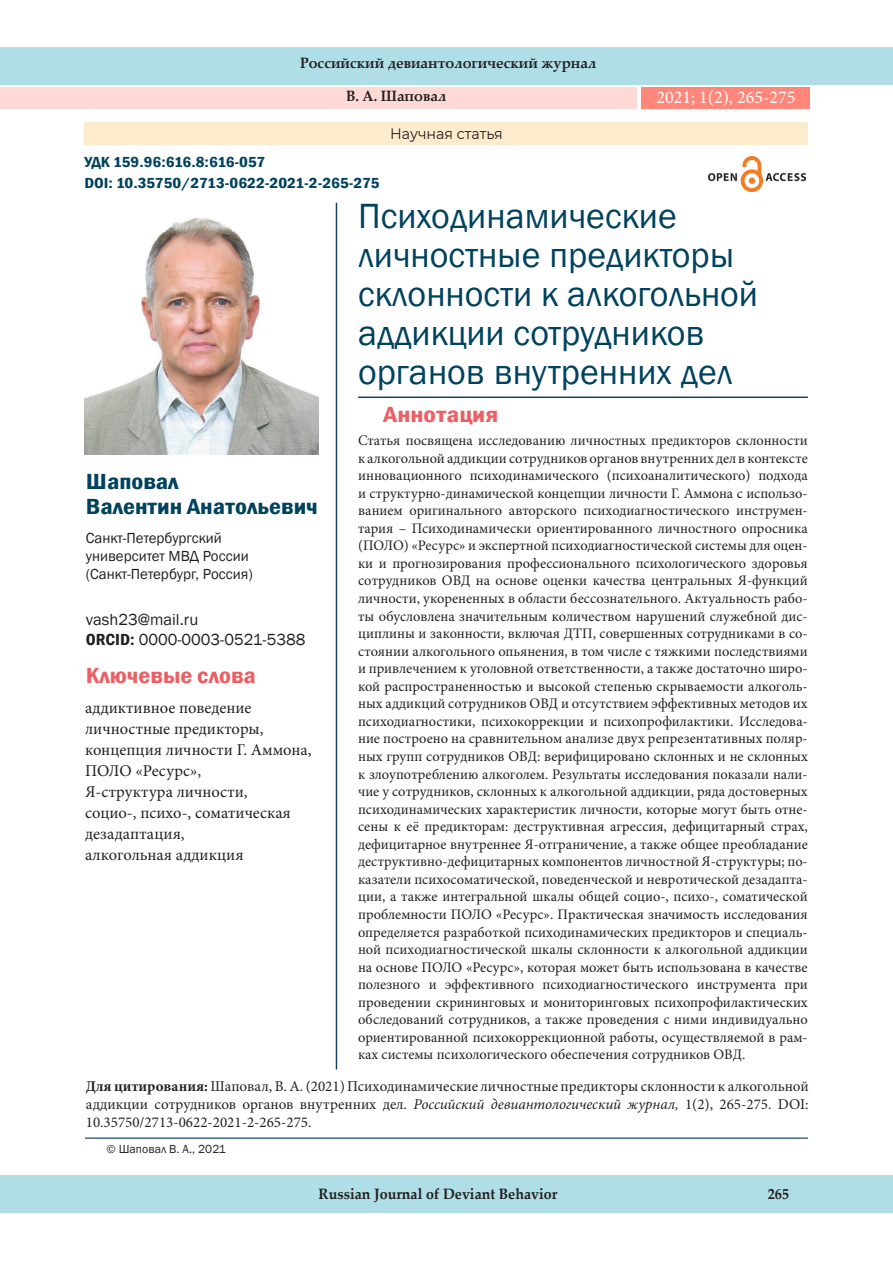
<style>
.page{position:relative;width:893px;height:1263px;background:#fff}
.page>*{position:absolute;margin:0;border:0;box-sizing:border-box;transform-origin:0 0}
.t1{font:36px/39px "Franklin Gothic";color:#01425e}
.t2{font:600 condensed 22.5px "Franklin Gothic";color:#01425e;scale:1.15 1}
.t3{font:600 condensed 22.5px "Franklin Gothic";color:#eb6065;scale:1.15 1}
.t4{font:600 condensed 22.5px "Franklin Gothic";color:#eb6065;scale:1.2 1}
.t5{font:18px "Minion Pro";color:#fff}
.t6{font:16.5px/21px "Minion Pro";color:#231f20}
.t7{font:16.5px "Franklin Gothic";color:#231f20}
.t8{font:15px/18px "Minion Pro";color:#231f20;text-align:justify}
.t9{font:700 15px "Palatino Linotype";color:#231f20;scale:.95 1}
.t10{font:15px "Franklin Gothic";color:#231f20}
.t11{font:600 condensed 15px "Franklin Gothic";color:#01425e;scale:1.15 1}
.t12{font:600 condensed 15px "Franklin Gothic";letter-spacing:-.025em;color:#01425e;scale:1.15 1}
.t13{font:15px "Montserrat";color:#231f20;scale:.95 1}
.t14{font:14.55px/17.5px "Minion Pro";color:#231f20;text-align:justify}
.t15{font:12px "Franklin Gothic";color:#231f20}
.s1{font-weight:600;font-stretch:condensed}
.s2{font-weight:700}
.s3{font-style:italic}
</style>
<div class="page">
<div style="left:0;top:48px;width:893px;height:37px;background:#afdee6"></div>
<div style="left:0;top:1175px;width:893px;height:38px;background:#afdee6"></div>
<img style="left:709px;top:156px;width:96px;height:35px">
<hr style="left:358px;top:396px;width:450px;height:2px;background:#14435d">
<hr style="left:336px;top:203px;width:1px;height:866px;background:#14435d">
<img style="left:84px;top:217px;width:234px;height:237px">
<div style="left:84px;top:122px;width:724px;height:22px;background:#fdebcd"></div>
<hr style="left:85px;top:1137px;width:723px;height:2px;background:#14435d">
<div style="left:0;top:87px;width:637px;height:21px;background:#ffd9d5"></div>
<div style="left:642px;top:87px;width:168px;height:21px;background:#ff8679"></div>
<p class="t9" style="left:300px;top:53px;width:313px">Российский девиантологический журнал</p>
<p class="t9" style="left:346px;top:85px;width:107px">В. А. Шаповал</p>
<p class="t5" style="left:656px;top:85px;width:140px">2021; 1(2), 265-275</p>
<p class="t12" style="left:84px;top:152px;width:159px">УДК 159.96:616.8:616-057</p>
<p class="t11" style="left:84px;top:173px;width:258px">DOI: 10.35750/2713-0622-2021-2-265-275</p>
<p class="t13" style="left:390px;top:123px;width:120px">Научная статья</p>
<p class="t1" style="left:358px;top:197px;width:320px">Психодинамические</p>
<p class="t1" style="left:358px;top:236px;width:402px">личностные предикторы склонности к алкогольной аддикции сотрудников</p>
<p class="t1" style="left:358px;top:353px;width:376px">органов внутренних дел</p>
<p class="t2" style="left:86px;top:466px;width:82px">Шаповал</p>
<p class="t2" style="left:86px;top:492px;width:203px">Валентин Анатольевич</p>
<p class="t10" style="left:86px;top:529px;width:138px">Санкт-Петербургский</p>
<p class="t10" style="left:86px;top:547px;width:164px">университет МВД России</p>
<p class="t10" style="left:86px;top:565px;width:168px">(Санкт-Петербург, Россия)</p>
<p class="t7" style="left:86px;top:610px;width:114px">vash23@mail.ru</p>
<p class="t7" style="left:86px;top:629px;width:221px"><span class="s1">ORCID:</span> 0000-0003-0521-5388</p>
<p class="t3" style="left:86px;top:660px;width:149px">Ключевые слова</p>
<p class="t6" style="left:85px;top:697px;width:168px">аддиктивное поведение</p>
<p class="t6" style="left:85px;top:718px;width:180px">личностные предикторы,</p>
<p class="t6" style="left:85px;top:739px;width:228px">концепция личности Г. Аммона,</p>
<p class="t6" style="left:85px;top:760px;width:118px">ПОЛО «Ресурс»,</p>
<p class="t6" style="left:85px;top:781px;width:164px">Я-структура личности,</p>
<p class="t6" style="left:85px;top:802px;width:207px">социо-, психо-, соматическая дезадаптация,</p>
<p class="t6" style="left:85px;top:844px;width:160px">алкогольная аддикция</p>
<p class="t4" style="left:384px;top:399px;width:97px">Аннотация</p>
<p class="t14" style="left:358px;top:432px;width:451px">Статья посвящена исследованию личностных предикторов склонности к алкогольной аддикции сотрудников органов внутренних дел в контексте инновационного психодинамического (психоаналитического) подхода и структурно-динамической концепции личности Г. Аммона с использо&shy;ванием оригинального авторского психодиагностического инструмен&shy;тария – Психодинамически ориентированного личностного опросника (ПОЛО) «Ресурс» и экспертной психодиагностической системы для оцен&shy;ки и прогнозирования профессионального психологического здоровья сотрудников ОВД на основе оценки качества центральных Я-функций личности, укорененных в области бессознательного. Актуальность рабо&shy;ты обусловлена значительным количеством нарушений служебной дис&shy;циплины и законности, включая ДТП, совершенных сотрудниками в со&shy;стоянии алкогольного опьянения, в том числе с тяжкими последствиями и привлечением к уголовной ответственности, а также достаточно широ&shy;кой распространенностью и высокой степенью скрываемости алкоголь&shy;ных аддикций сотрудников ОВД и отсутствием эффективных методов их психодиагностики, психокоррекции и психопрофилактики. Исследова&shy;ние построено на сравнительном анализе двух репрезентативных поляр&shy;ных групп сотрудников ОВД: верифицировано склонных и не склонных к злоупотреблению алкоголем. Результаты исследования показали нали&shy;чие у сотрудников, склонных к алкогольной аддикции, ряда достоверных психодинамических характеристик личности, которые могут быть отне&shy;сены к её предикторам: деструктивная агрессия, дефицитарный страх, дефицитарное внутреннее Я-отграничение, а также общее преобладание деструктивно-дефицитарных компонентов личностной Я-структуры; по&shy;казатели психосоматической, поведенческой и невротической дезадапта&shy;ции, а также интегральной шкалы общей социо-, психо-, соматической проблемности ПОЛО «Ресурс». Практическая значимость исследования определяется разработкой психодинамических предикторов и специаль&shy;ной психодиагностической шкалы склонности к алкогольной аддикции на основе ПОЛО «Ресурс», которая может быть использована в качестве полезного и эффективного психодиагностического инструмента при проведении скрининговых и мониторинговых психопрофилактических обследований сотрудников, а также проведения с ними индивидуально ориентированной психокоррекционной работы, осуществляемой в рам&shy;ках системы психологического обеспечения сотрудников ОВД.</p>
<p class="t8" style="left:86px;top:1078px;width:724px"><span class="s2">Для цитирования:</span> Шаповал, В. А. (2021) Психодинамические личностные предикторы склонности к алкогольной аддикции сотрудников органов внутренних дел. <span class="s3">Российский девиантологический журнал,</span> 1(2), 265-275. DOI:<br>10.35750/2713-0622-2021-2-265-275.</p>
<p class="t15" style="left:106px;top:1142px;width:121px">© Шаповал В. А., 2021</p>
<p class="t9" style="left:318px;top:1183px;width:253px">Russian Journal of Deviant Behavior</p>
<p class="t9" style="left:768px;top:1183px;width:24px">265</p>
</div>
